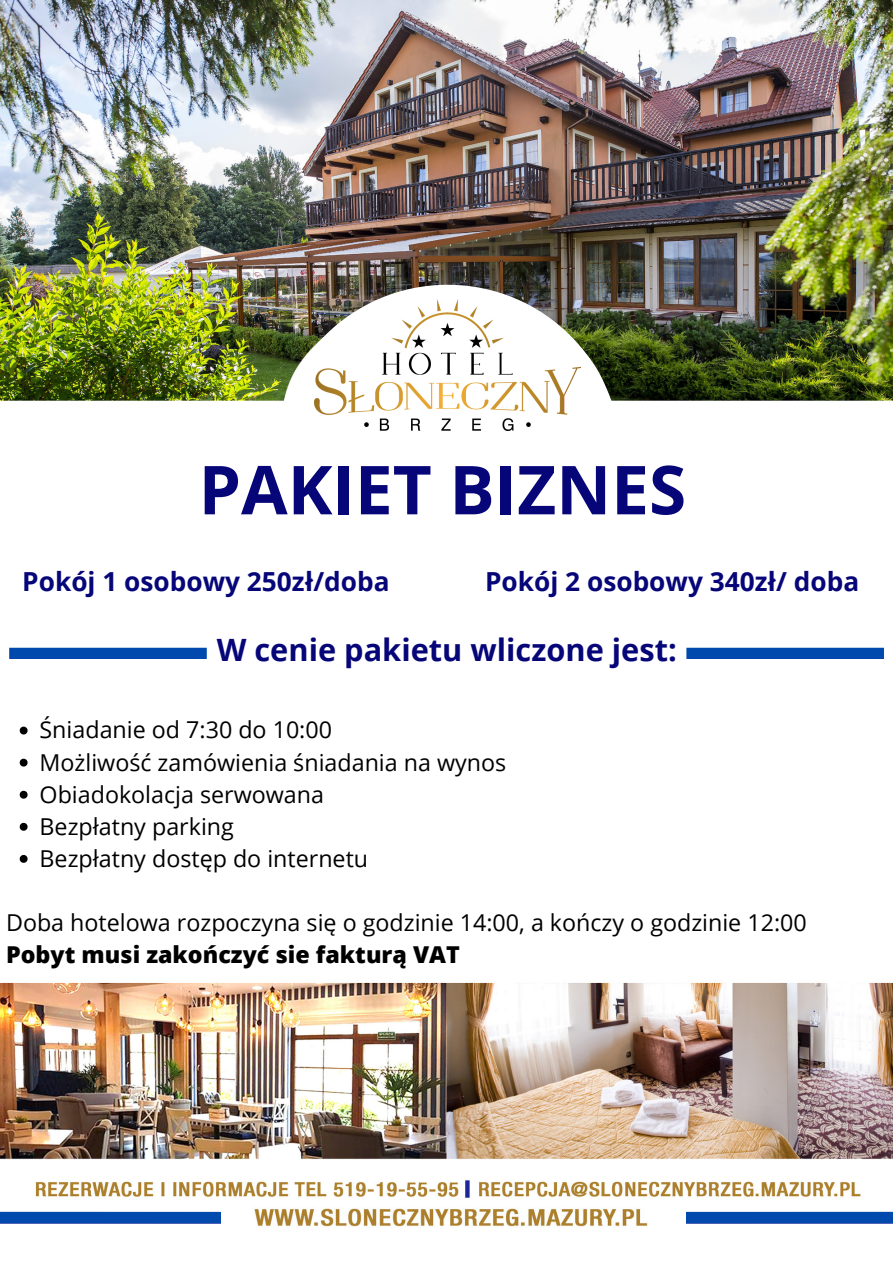
<style>
.page{position:relative;width:893px;height:1263px;background:#fff}
.page>*{position:absolute;margin:0;border:0;box-sizing:border-box;transform-origin:0 0}
.t1{font:700 67.5px "Open Sans";color:#070679}
.t2{font:700 30.75px "Open Sans";color:#070679}
.t3{font:700 26.25px "Open Sans";color:#070679}
.t4{font:23.25px "Open Sans";color:#000}
.t5{font:800 23.25px "Open Sans";color:#000}
</style>
<div class="page">
<img style="left:0;top:0;width:893px;height:1227px">
<div style="left:52px;top:934px;width:780px;height:43px;background:#fff"></div>
<div style="left:0;top:401px;width:893px;height:565px;background:#fff"></div>
<div style="left:274px;top:285px;width:347px;height:347px;background:#fff;border-radius:50%"></div>
<img style="left:314px;top:299px;width:267px;height:131px">
<svg style="left:20px;top:727px;width:8px;height:7px"></svg>
<svg style="left:20px;top:759px;width:8px;height:7px"></svg>
<svg style="left:20px;top:791px;width:8px;height:8px"></svg>
<svg style="left:20px;top:823px;width:8px;height:8px"></svg>
<svg style="left:20px;top:855px;width:8px;height:8px"></svg>
<div style="left:9px;top:648px;width:198px;height:11px;background:#004aad"></div>
<svg style="left:0;top:1200px;width:17px;height:27px"></svg>
<div style="left:686px;top:648px;width:198px;height:11px;background:#004aad"></div>
<div style="left:0;top:1212px;width:221px;height:11px;background:#004aad"></div>
<div style="left:675px;top:1212px;width:218px;height:11px;background:#004aad"></div>
<div style="left:221px;top:1202px;width:31px;height:61px;background:#fff"></div>
<div style="left:651px;top:1202px;width:35px;height:61px;background:#fff"></div>
<p class="t1" style="left:199px;top:442px;width:489px">PAKIET BIZNES</p>
<p class="t3" style="left:22px;top:562px;width:369px">Pokój 1 osobowy 250zł/doba</p>
<p class="t3" style="left:485px;top:562px;width:376px">Pokój 2 osobowy 340zł/ doba</p>
<p class="t2" style="left:217px;top:628px;width:461px">W cenie pakietu wliczone jest:</p>
<p class="t4" style="left:40px;top:714px;width:294px">Śniadanie od 7:30 do 10:00</p>
<p class="t4" style="left:40px;top:746px;width:468px">Możliwość zamówienia śniadania na wynos</p>
<p class="t4" style="left:40px;top:778px;width:286px">Obiadokolacja serwowana</p>
<p class="t4" style="left:40px;top:810px;width:196px">Bezpłatny parking</p>
<p class="t4" style="left:40px;top:842px;width:330px">Bezpłatny dostęp do internetu</p>
<p class="t4" style="left:6px;top:906px;width:802px">Doba hotelowa rozpoczyna się o godzinie 14:00, a kończy o godzinie 12:00</p>
<p class="t5" style="left:6px;top:938px;width:455px">Pobyt musi zakończyć sie fakturą VAT</p>
</div>
